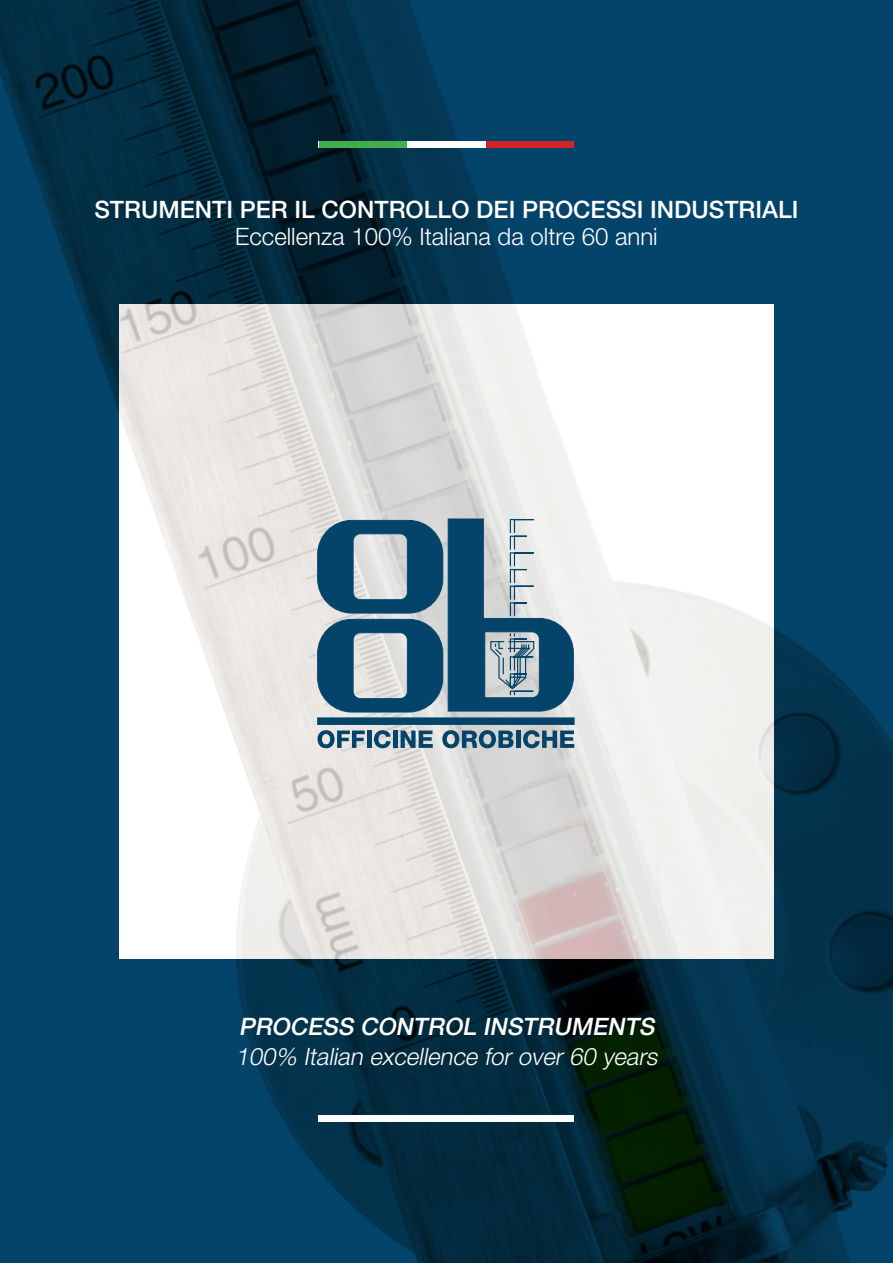
<style>
.page{position:relative;width:893px;height:1263px;background:#fff}
.page>*{position:absolute;margin:0;border:0;box-sizing:border-box;transform-origin:0 0}
.t1{font:500 24px "Helvetica Neue LT Pro";color:#fff}
.t2{font:300 24px "Helvetica Neue LT Pro";color:#fff}
.t3{font:italic 300 24px "Helvetica Neue LT Pro";color:#fff}
.t4{font:italic 500 24px "Helvetica Neue LT Pro";color:#fff}
</style>
<div class="page">
<img style="left:0;top:0;width:893px;height:1263px">
<div style="left:319px;top:141px;width:255px;height:7px;background:#fff"></div>
<div style="left:319px;top:1115px;width:255px;height:6px;background:#fff"></div>
<div style="left:319px;top:141px;width:88px;height:7px;background:#40ae49"></div>
<div style="left:486px;top:141px;width:88px;height:7px;background:#d1232a"></div>
<img style="left:119px;top:304px;width:655px;height:655px">
<svg style="left:317px;top:730px;width:48px;height:18px"></svg>
<hr style="left:367px;top:730px;width:4px;height:18px;background:#05446a">
<svg style="left:374px;top:730px;width:17px;height:18px"></svg>
<hr style="left:393px;top:730px;width:4px;height:18px;background:#05446a">
<svg style="left:401px;top:730px;width:32px;height:18px"></svg>
<svg style="left:442px;top:730px;width:71px;height:18px"></svg>
<hr style="left:516px;top:730px;width:4px;height:18px;background:#05446a">
<svg style="left:523px;top:730px;width:51px;height:18px"></svg>
<div style="left:318px;top:718px;width:256px;height:6px;background:#05446a"></div>
<svg style="left:317px;top:518px;width:257px;height:194px;background:#698b9f"></svg>
<p class="t1" style="left:94px;top:195px;width:706px">STRUMENTI PER IL CONTROLLO DEI PROCESSI INDUSTRIALI</p>
<p class="t2" style="left:235px;top:222px;width:424px">Eccellenza 100% Italiana da oltre 60 anni</p>
<p class="t4" style="left:239px;top:1012px;width:422px">PROCESS CONTROL INSTRUMENTS</p>
<p class="t3" style="left:235px;top:1042px;width:428px">100% Italian excellence for over 60 years</p>
</div>
